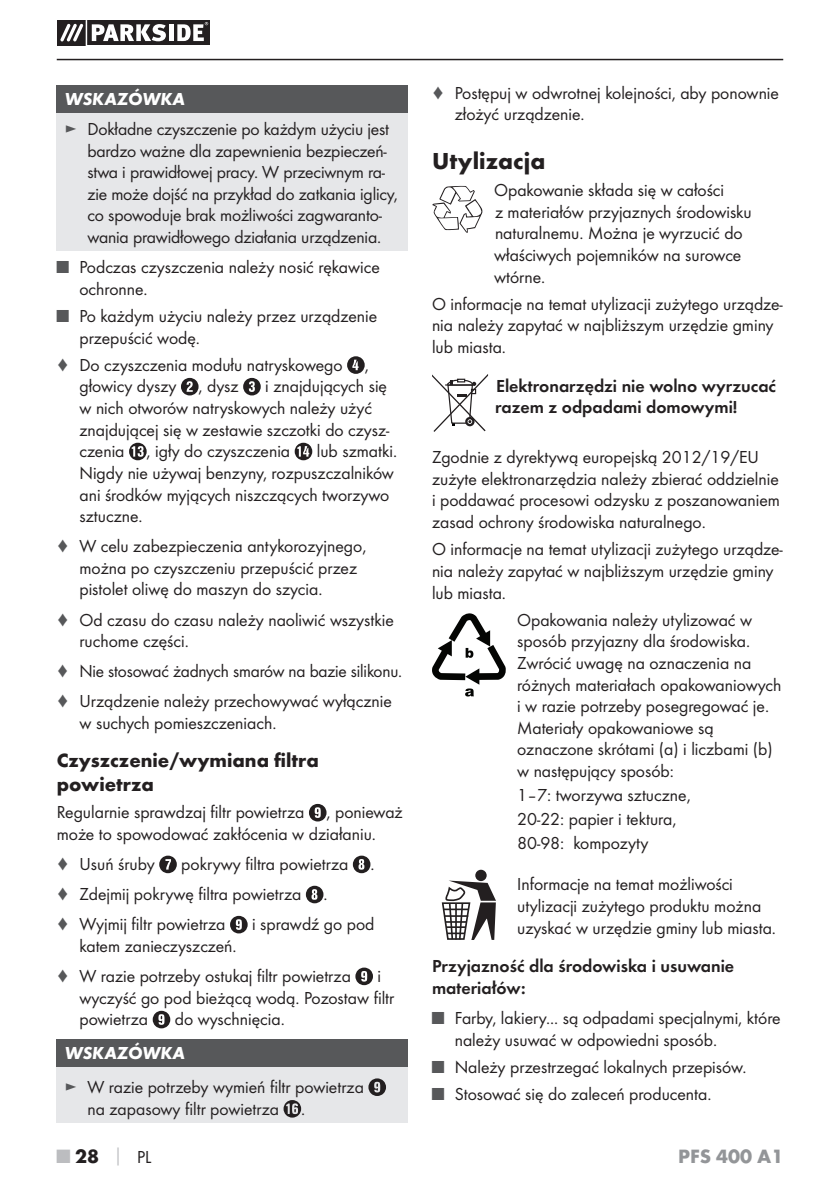
<style>
.page{position:relative;width:840px;height:1191px;background:#fff}
.page>*{position:absolute;margin:0;border:0;box-sizing:border-box;transform-origin:0 0}
.t1{font:700 24px "Futura";color:#231f20}
.t2{font:700 20px/24px "Futura";color:#231f20}
.t3{font:700 20px "Futura";color:#939598}
.t4{font:18px/21.6px "Futura Boo";color:#231f20}
.t5{font:18px/21.6px "Futura Dem";color:#231f20}
.t6{font:italic 700 18px "Futura";color:#fff}
.s1{color:#57585a}
.s2{color:#bcbdc0}
.s3{font-size:18px;color:#bcbdc0}
.s4{font-family:"Futura Boo";font-weight:400;font-size:18px}
</style>
<div class="page">
<hr style="left:57px;top:59px;width:725px;height:1px;background:#231f20">
<svg style="left:57px;top:21px;width:152px;height:24px"></svg>
<div style="left:57px;top:85px;width:351px;height:28px;background:#57585a"></div>
<div style="left:57px;top:113px;width:351px;height:138px;background:#e6e7e9"></div>
<svg style="left:347px;top:356px;width:17px;height:18px"></svg>
<svg style="left:181px;top:378px;width:17px;height:17px"></svg>
<svg style="left:243px;top:378px;width:17px;height:17px"></svg>
<svg style="left:129px;top:443px;width:17px;height:17px"></svg>
<svg style="left:294px;top:443px;width:18px;height:17px"></svg>
<svg style="left:309px;top:804px;width:17px;height:17px"></svg>
<svg style="left:159px;top:855px;width:18px;height:18px"></svg>
<svg style="left:352px;top:855px;width:18px;height:18px"></svg>
<svg style="left:306px;top:885px;width:17px;height:18px"></svg>
<svg style="left:230px;top:916px;width:17px;height:17px"></svg>
<svg style="left:355px;top:967px;width:18px;height:18px"></svg>
<svg style="left:153px;top:1010px;width:17px;height:18px"></svg>
<div style="left:57px;top:1039px;width:351px;height:28px;background:#57585a"></div>
<div style="left:57px;top:1067px;width:351px;height:55px;background:#e6e7e9"></div>
<svg style="left:368px;top:1078px;width:18px;height:18px"></svg>
<svg style="left:283px;top:1100px;width:18px;height:17px"></svg>
<svg style="left:432px;top:613px;width:73px;height:83px"></svg>
<div style="left:475px;top:869px;width:11px;height:12px;background:#231f20;border-radius:50%"></div>
<svg style="left:441px;top:880px;width:54px;height:60px"></svg>
<svg style="left:432px;top:186px;width:50px;height:47px"></svg>
<svg style="left:432px;top:374px;width:56px;height:58px"></svg>
<p class="t6" style="left:65px;top:93px;width:122px">WSKAZÓWKA</p>
<p class="t4" style="left:87px;top:119px;width:312px;text-indent:-23px"><span class="s1">►</span> Dokładne czyszczenie po każdym użyciu jest bardzo ważne dla zapewnienia bezpieczeń&shy;stwa i prawidłowej pracy. W przeciwnym ra&shy;zie może dojść na przykład do zatkania iglicy, co spowoduje brak możliwości zagwaranto&shy;wania prawidłowego działania urządzenia.</p>
<p class="t4" style="left:79px;top:257px;width:302px;text-indent:-23px"><span class="s1">■</span> Podczas czyszczenia należy nosić rękawice ochronne.</p>
<p class="t4" style="left:79px;top:306px;width:299px;text-indent:-23px"><span class="s1">■</span> Po każdym użyciu należy przez urządzenie przepuścić wodę.</p>
<p class="t4" style="left:79px;top:355px;width:291px;text-indent:-23px"><span class="s1">♦</span> Do czyszczenia modułu natryskowego , głowicy dyszy , dysz</p>
<p class="t4" style="left:79px;top:376px;width:311px;text-indent:186px">i znajdujących się w nich otworów natryskowych należy użyć znajdującej się w zestawie szczotki do czysz&shy;czenia , igły do czyszczenia</p>
<p class="t4" style="left:79px;top:441px;width:319px;text-indent:237px">lub szmatki.<br>Nigdy nie używaj benzyny, rozpuszczalników ani środków myjących niszczących tworzywo sztuczne.</p>
<p class="t4" style="left:79px;top:536px;width:288px;text-indent:-23px"><span class="s1">♦</span> W celu zabezpieczenia antykorozyjnego, można po czyszczeniu przepuścić przez pistolet oliwę do maszyn do szycia.</p>
<p class="t4" style="left:79px;top:609px;width:316px;text-indent:-23px"><span class="s1">♦</span> Od czasu do czasu należy naoliwić wszystkie ruchome części.</p>
<p class="t4" style="left:57px;top:657px;width:347px;line-height:30.2px"><span class="s1">♦</span> Nie stosować żadnych smarów na bazie silikonu. <span class="s1">♦</span> Urządzenie należy przechowywać wyłącznie</p>
<p class="t4" style="left:79px;top:713px;width:198px">w suchych pomieszczeniach.</p>
<p class="t2" style="left:57px;top:750px;width:263px">Czyszczenie/wymiana filtra powietrza</p>
<p class="t4" style="left:57px;top:802px;width:347px">Regularnie sprawdzaj filtr powietrza , ponieważ może to spowodować zakłócenia w działaniu.</p>
<p class="t4" style="left:57px;top:854px;width:99px"><span class="s1">♦</span> Usuń śruby</p>
<p class="t4" style="left:57px;top:850px;width:319px;line-height:30.2px;text-indent:124px">pokrywy filtra powietrza . <span class="s1">♦</span> Zdejmij pokrywę filtra powietrza .<br><span class="s1">♦</span> Wyjmij filtr powietrza</p>
<p class="t4" style="left:252px;top:914px;width:124px">i sprawdź go pod</p>
<p class="t4" style="left:57px;top:932px;width:295px;line-height:30.2px;text-indent:23px">katem zanieczyszczeń.<br><span class="s1">♦</span> W razie potrzeby ostukaj filtr powietrza</p>
<p class="t4" style="left:79px;top:966px;width:316px;text-indent:298px">i wyczyść go pod bieżącą wodą. Pozostaw filtr powietrza</p>
<p class="t4" style="left:175px;top:1009px;width:111px">do wyschnięcia.</p>
<p class="t6" style="left:65px;top:1047px;width:122px">WSKAZÓWKA</p>
<p class="t4" style="left:87px;top:1077px;width:278px;text-indent:-23px"><span class="s1">►</span> W razie potrzeby wymień filtr powietrza na zapasowy filtr powietrza .</p>
<p class="t4" style="left:454px;top:83px;width:325px;text-indent:-23px"><span class="s1">♦</span> Postępuj w odwrotnej kolejności, aby ponownie złożyć urządzenie.</p>
<h1 class="t1" style="left:432px;top:151px;width:115px">Utylizacja</h1>
<p class="t4" style="left:494px;top:180px;width:259px">Opakowanie składa się w całości<br>z materiałów przyjaznych środowisku naturalnemu. Można je wyrzucić do właściwych pojemników na surowce wtórne.</p>
<p class="t4" style="left:432px;top:294px;width:352px">O informacje na temat utylizacji zużytego urządze&shy;nia należy zapytać w najbliższym urzędzie gminy lub miasta.</p>
<p class="t5" style="left:495px;top:376px;width:282px">Elektronarzędzi nie wolno wyrzucać razem z odpadami domowymi!</p>
<p class="t4" style="left:432px;top:447px;width:349px">Zgodnie z dyrektywą europejską 2012/19/EU zużyte elektronarzędzia należy zbierać oddzielnie i poddawać procesowi odzysku z poszanowaniem zasad ochrony środowiska naturalnego.</p>
<p class="t4" style="left:432px;top:539px;width:352px">O informacje na temat utylizacji zużytego urządze&shy;nia należy zapytać w najbliższym urzędzie gminy lub miasta.</p>
<p class="t4" style="left:517px;top:610px;width:265px">Opakowania należy utylizować w sposób przyjazny dla środowiska.<br>Zwrócić uwagę na oznaczenia na różnych materiałach opakowaniowych i w razie potrzeby posegregować je.<br>Materiały opakowaniowe są oznaczone skrótami (a) i liczbami (b) w następujący sposób:</p>
<p class="t4" style="left:517px;top:784px;width:175px;line-height:24px">1–7: tworzywa sztuczne,<br>20-22: papier i tektura,<br>80-98: kompozyty</p>
<p class="t4" style="left:517px;top:874px;width:260px">Informacje na temat możliwości utylizacji zużytego produktu można uzyskać w urzędzie gminy lub miasta.</p>
<p class="t5" style="left:432px;top:956px;width:303px">Przyjazność dla środowiska i usuwanie materiałów:</p>
<p class="t4" style="left:454px;top:1008px;width:327px;text-indent:-23px"><span class="s1">■</span> Farby, lakiery... są odpadami specjalnymi, które należy usuwać w odpowiedni sposób.</p>
<p class="t4" style="left:432px;top:1057px;width:316px"><span class="s1">■</span> Należy przestrzegać lokalnych przepisów.</p>
<p class="t4" style="left:432px;top:1084px;width:281px"><span class="s1">■</span> Stosować się do zaleceń producenta.</p>
<p class="t2" style="left:57px;top:1145px;width:96px"><span class="s2">■</span> 28 <span class="s3">│</span> <span class="s4">PL</span></p>
<p class="t3" style="left:677px;top:1148px;width:107px">PFS 400 A1</p>
</div>
